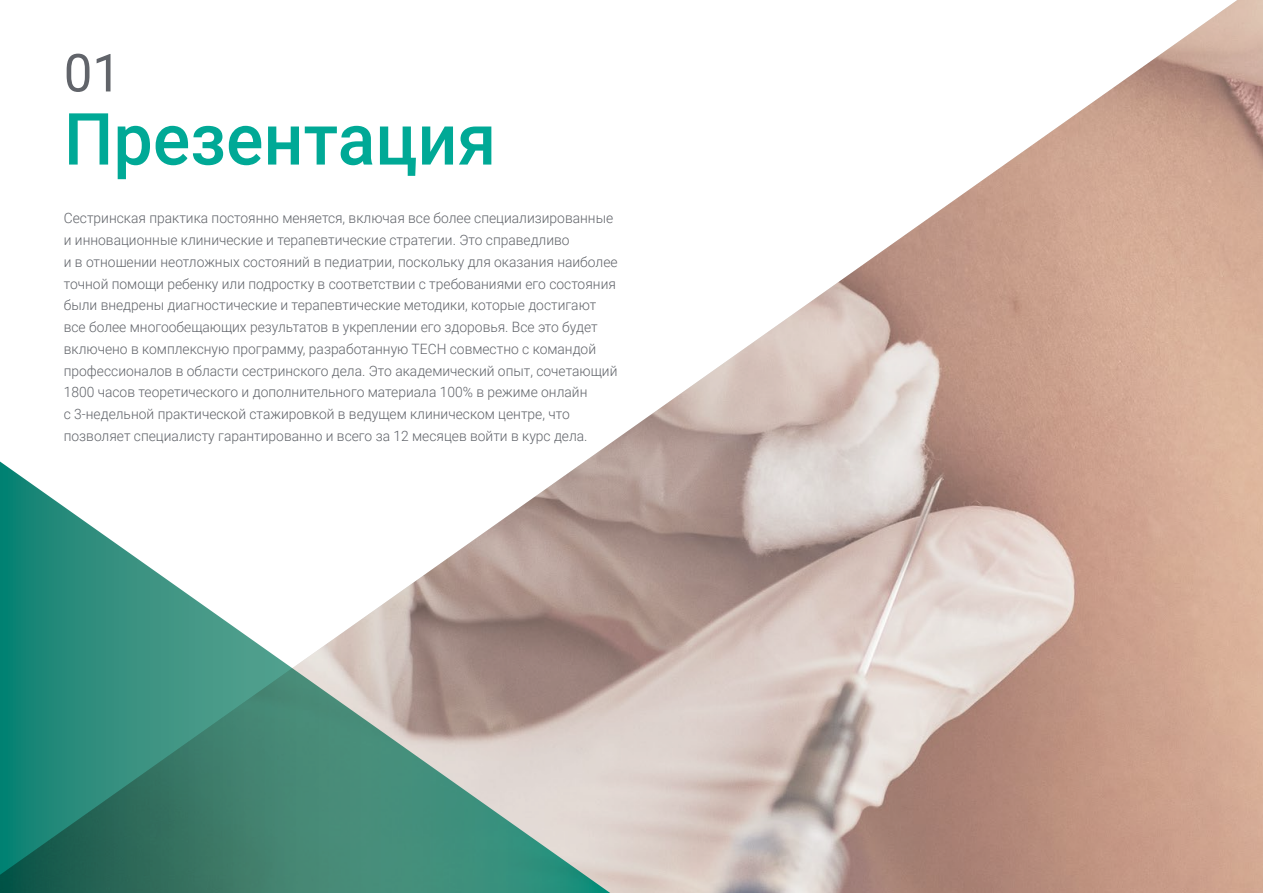
<style>
.page{position:relative;width:1263px;height:893px;background:#fff}
.page>*{position:absolute;margin:0;border:0;box-sizing:border-box;transform-origin:0 0}
.t1{font:500 72px "Roboto";color:#00a996}
.t2{font:52.5px "Roboto";color:#61646a}
.t3{font:300 14.25px/21.8px "Roboto";color:#61646a}
</style>
<div class="page">
<img style="left:607px;top:0;width:656px;height:893px">
<svg style="left:0;top:446px;width:640px;height:447px"></svg>
<h2 class="t2" style="left:64px;top:36px;width:59px">01</h2>
<h1 class="t1" style="left:64px;top:89px;width:434px">Презентация</h1>
<p class="t3" style="left:64px;top:207px;width:555px">Сестринская практика постоянно меняется, включая все более специализированные и инновационные клинические и терапевтические стратегии. Это справедливо<br>и в отношении неотложных состояний в педиатрии, поскольку для оказания наиболее точной помощи ребенку или подростку в соответствии с требованиями его состояния были внедрены диагностические и терапевтические методики, которые достигают все более многообещающих результатов в укреплении его здоровья. Все это будет включено в комплексную программу, разработанную TECH совместно с командой профессионалов в области сестринского дела. Это академический опыт, сочетающий 1800 часов теоретического и дополнительного материала 100% в режиме онлайн<br>с 3-недельной практической стажировкой в ведущем клиническом центре, что позволяет специалисту гарантированно и всего за 12 месяцев войти в курс дела.</p>
</div>
